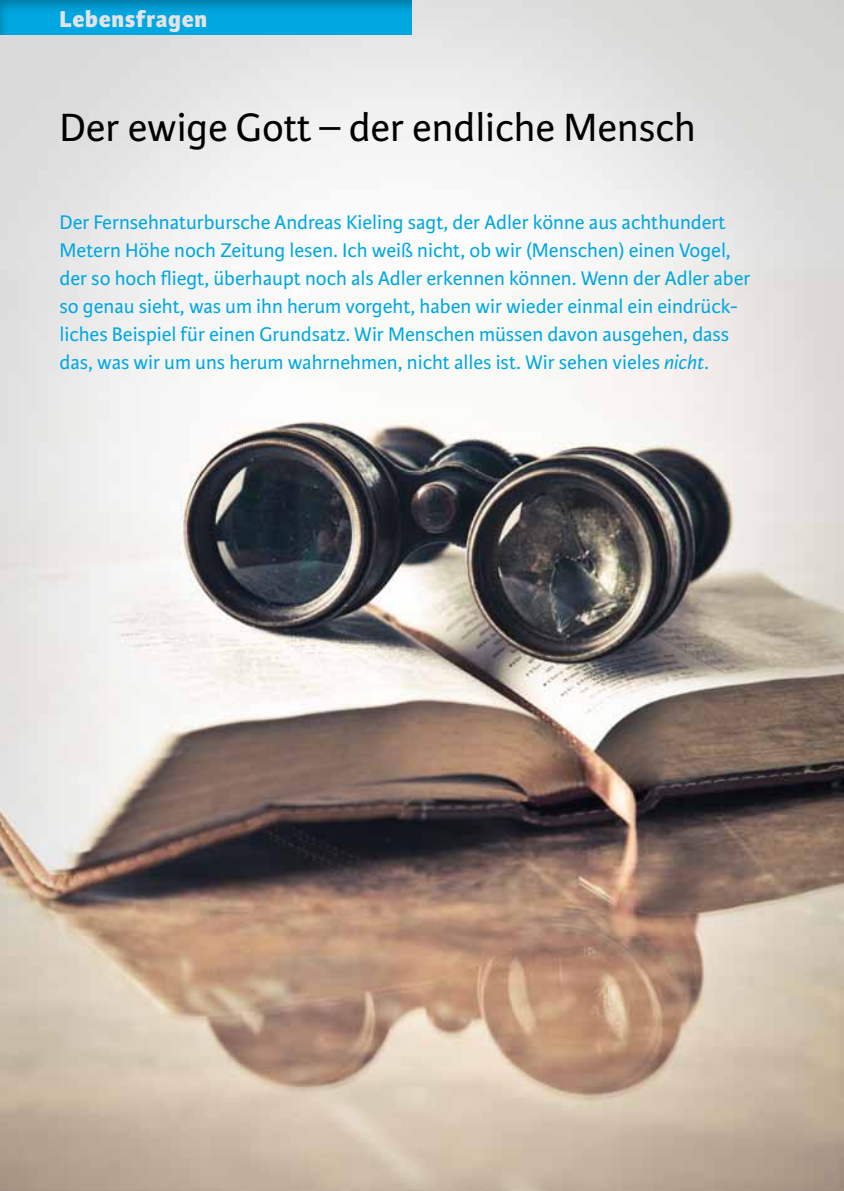
<style>
.page{position:relative;width:844px;height:1191px;background:#fff}
.page>*{position:absolute;margin:0;border:0;box-sizing:border-box;transform-origin:0 0}
.t1{font:42px "Karmina Sans Basic";color:#000}
.t2{font:800 24.5px "Karmina Sans Basic";letter-spacing:.025em;color:#e2e3e4}
.t3{font:21px/28px "Karmina Sans Basic";color:#00a8e1}
.s1{font-style:italic}
</style>
<div class="page">
<img style="left:0;top:0;width:843px;height:1191px">
<div style="left:0;top:0;width:413px;height:35px;background:#000;opacity:.3"></div>
<p class="t2" style="left:60px;top:4px;width:149px">Lebensfragen</p>
<h1 class="t1" style="left:60px;top:104px;width:637px">Der ewige Gott – der endliche Mensch</h1>
<p class="t3" style="left:60px;top:209px;width:692px">Der Fernsehnaturbursche Andreas Kieling sagt, der Adler könne aus achthundert Metern Höhe noch Zeitung lesen. Ich weiß nicht, ob wir (Menschen) einen Vogel, der so hoch fliegt, überhaupt noch als Adler erkennen können. Wenn der Adler aber so genau sieht, was um ihn herum vorgeht, haben wir wieder einmal ein eindrück&shy;liches Beispiel für einen Grundsatz. Wir Menschen müssen davon ausgehen, dass das, was wir um uns herum wahrnehmen, nicht alles ist. Wir sehen vieles <span class="s1">nicht</span>.</p>
</div>
